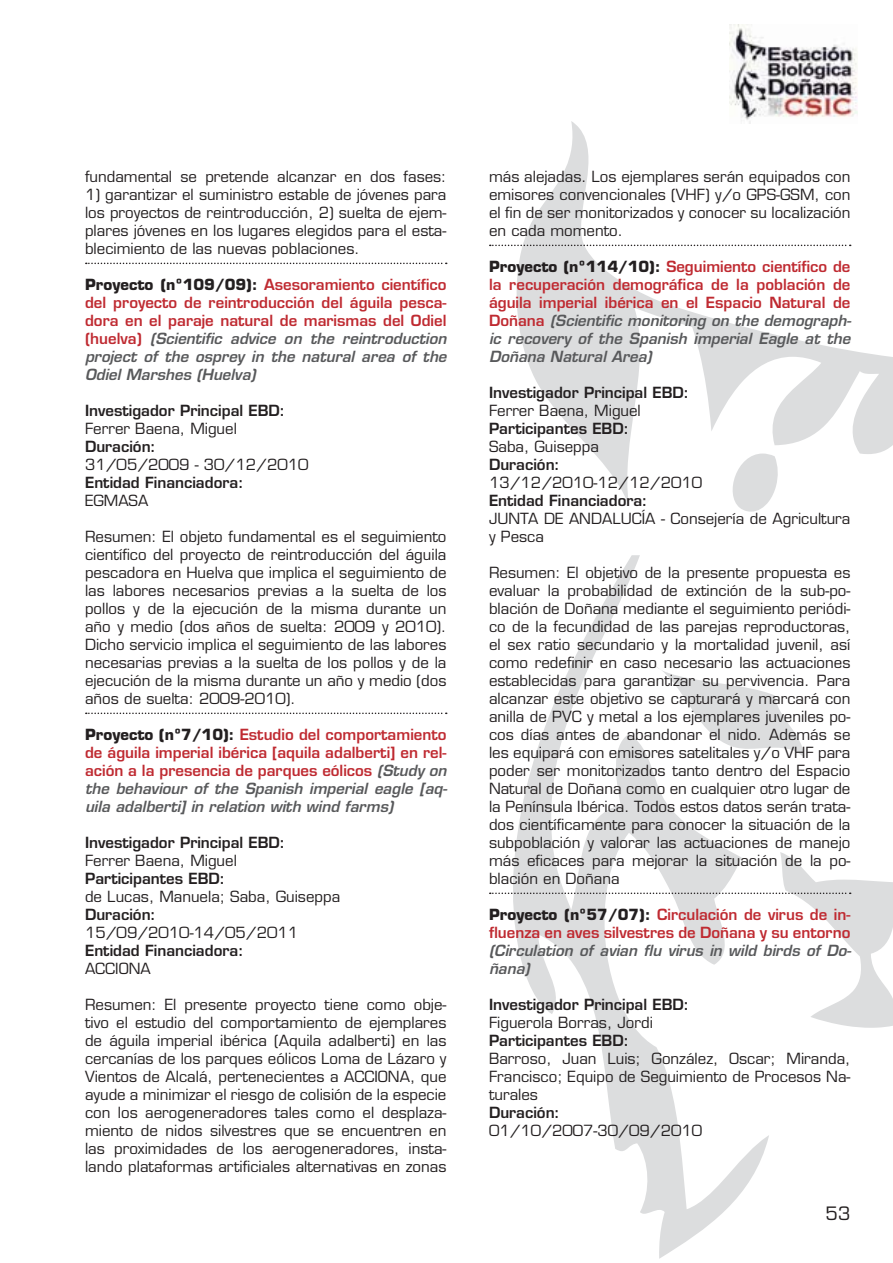
<style>
.page{position:relative;width:893px;height:1263px;background:#fff}
.page>*{position:absolute;margin:0;border:0;box-sizing:border-box;transform-origin:0 0}
.t1{font:18px "Eurostile";color:#231f20}
.t2{font:15px/18px "Eurostile";color:#231f20;text-align:justify}
.t3{font:600 15px/18px "Eurostile";color:#bf2a31;text-align:justify}
.t4{font:600 15px "Eurostile";color:#231f20}
.t5{font:italic 600 15px/18px "Eurostile";color:#58595b}
.s1{font-weight:700;color:#231f20}
.s2{font-style:italic;color:#58595b}
</style>
<div class="page">
<svg style="left:511px;top:121px;width:382px;height:384px"></svg>
<svg style="left:724px;top:454px;width:54px;height:58px"></svg>
<svg style="left:515px;top:555px;width:254px;height:704px"></svg>
<svg style="left:654px;top:665px;width:151px;height:94px"></svg>
<img style="left:730px;top:24px;width:127px;height:100px">
<svg style="left:86px;top:263px;width:361px;height:1px"></svg>
<svg style="left:86px;top:713px;width:361px;height:1px"></svg>
<svg style="left:490px;top:245px;width:361px;height:1px"></svg>
<svg style="left:490px;top:852px;width:403px;height:176px"></svg>
<p class="t2" style="left:85px;top:169px;width:363px">fundamental se pretende alcanzar en dos fases:</p>
<p class="t2" style="left:85px;top:187px;width:363px">1) garantizar el suministro estable de jóvenes para los proyectos de reintroducción, 2) suelta de ejem&shy;plares jóvenes en los lugares elegidos para el esta&shy;blecimiento de las nuevas poblaciones.</p>
<p class="t3" style="left:85px;top:277px;width:363px"><span class="s1">Proyecto (nº109/09):</span> Asesoramiento científico del proyecto de reintroducción del águila pesca&shy;dora en el paraje natural de marismas del Odiel (huelva) <span class="s2">(Scientific advice on the reintroduction project of the osprey in the natural area of the Odiel Marshes (Huelva)</span></p>
<p class="t4" style="left:85px;top:405px;width:202px">Investigador Principal EBD:</p>
<p class="t2" style="left:85px;top:421px;width:153px">Ferrer Baena, Miguel</p>
<p class="t4" style="left:85px;top:441px;width:72px">Duración:</p>
<p class="t2" style="left:85px;top:457px;width:225px">31/05/2009 - 30/12/2010</p>
<p class="t4" style="left:85px;top:477px;width:160px">Entidad Financiadora:</p>
<p class="t2" style="left:85px;top:493px;width:65px">EGMASA</p>
<p class="t2" style="left:85px;top:529px;width:363px">Resumen: El objeto fundamental es el seguimiento científico del proyecto de reintroducción del águila pescadora en Huelva que implica el seguimiento de las labores necesarios previas a la suelta de los pollos y de la ejecución de la misma durante un año y medio (dos años de suelta: 2009 y 2010).<br>Dicho servicio implica el seguimiento de las labores necesarias previas a la suelta de los pollos y de la ejecución de la misma durante un año y medio (dos años de suelta: 2009-2010).</p>
<p class="t3" style="left:85px;top:727px;width:364px"><span class="s1">Proyecto (nº7/10):</span> Estudio del comportamiento de águila imperial ibérica [aquila adalberti] en rel&shy;ación a la presencia de parques eólicos <span class="s2">(Study on the behaviour of the Spanish imperial eagle [aq&shy;uila adalberti] in relation with wind farms)</span></p>
<p class="t4" style="left:85px;top:837px;width:202px">Investigador Principal EBD:</p>
<p class="t2" style="left:85px;top:853px;width:153px">Ferrer Baena, Miguel</p>
<p class="t4" style="left:85px;top:873px;width:141px">Participantes EBD:</p>
<p class="t2" style="left:85px;top:889px;width:257px">de Lucas, Manuela; Saba, Guiseppa</p>
<p class="t4" style="left:85px;top:909px;width:72px">Duración:</p>
<p class="t2" style="left:85px;top:925px;width:215px">15/09/2010-14/05/2011</p>
<p class="t4" style="left:85px;top:945px;width:160px">Entidad Financiadora:</p>
<p class="t2" style="left:85px;top:961px;width:67px">ACCIONA</p>
<p class="t2" style="left:85px;top:997px;width:363px">Resumen: El presente proyecto tiene como obje&shy;tivo el estudio del comportamiento de ejemplares de águila imperial ibérica (Aquila adalberti) en las cercanías de los parques eólicos Loma de Lázaro y Vientos de Alcalá, pertenecientes a ACCIONA, que ayude a minimizar el riesgo de colisión de la especie con los aerogeneradores tales como el desplaza&shy;miento de nidos silvestres que se encuentren en las proximidades de los aerogeneradores, insta&shy;lando plataformas artificiales alternativas en zonas</p>
<p class="t2" style="left:489px;top:169px;width:363px">más alejadas. Los ejemplares serán equipados con emisores convencionales (VHF) y/o GPS-GSM, con el fin de ser monitorizados y conocer su localización en cada momento.</p>
<p class="t3" style="left:489px;top:259px;width:364px"><span class="s1">Proyecto (nº114/10):</span> Seguimiento científico de la recuperación demográfica de la población de águila imperial ibérica en el Espacio Natural de Doñana <span class="s2">(Scientific monitoring on the demograph&shy;ic recovery of the Spanish imperial Eagle at the Doñana Natural Area)</span></p>
<p class="t4" style="left:489px;top:387px;width:202px">Investigador Principal EBD:</p>
<p class="t2" style="left:489px;top:403px;width:153px">Ferrer Baena, Miguel</p>
<p class="t4" style="left:489px;top:423px;width:141px">Participantes EBD:</p>
<p class="t2" style="left:489px;top:439px;width:111px">Saba, Guiseppa</p>
<p class="t4" style="left:489px;top:459px;width:72px">Duración:</p>
<p class="t2" style="left:489px;top:475px;width:215px">13/12/2010-12/12/2010</p>
<p class="t4" style="left:489px;top:495px;width:160px">Entidad Financiadora:</p>
<p class="t2" style="left:489px;top:511px;width:363px">JUNTA DE ANDALUCÍA - Consejería de Agricultura y Pesca</p>
<p class="t2" style="left:489px;top:565px;width:363px">Resumen: El objetivo de la presente propuesta es evaluar la probabilidad de extinción de la sub-po&shy;blación de Doñana mediante el seguimiento periódi&shy;co de la fecundidad de las parejas reproductoras, el sex ratio secundario y la mortalidad juvenil, así como redefinir en caso necesario las actuaciones establecidas para garantizar su pervivencia. Para alcanzar este objetivo se capturará y marcará con anilla de PVC y metal a los ejemplares juveniles po&shy;cos días antes de abandonar el nido. Además se les equipará con emisores satelitales y/o VHF para poder ser monitorizados tanto dentro del Espacio Natural de Doñana como en cualquier otro lugar de la Península Ibérica. Todos estos datos serán trata&shy;dos científicamente para conocer la situación de la subpoblación y valorar las actuaciones de manejo más eficaces para mejorar la situación de la po&shy;blación en Doñana</p>
<p class="t3" style="left:489px;top:907px;width:363px"><span class="s1">Proyecto (nº57/07):</span> Circulación de virus de in&shy;fluenza en aves silvestres de Doñana y su entorno</p>
<p class="t5" style="left:489px;top:943px;width:364px">(Circulation of avian flu virus in wild birds of Do&shy;ñana)</p>
<p class="t4" style="left:489px;top:999px;width:202px">Investigador Principal EBD:</p>
<p class="t2" style="left:489px;top:1015px;width:165px">Figuerola Borras, Jordi</p>
<p class="t4" style="left:489px;top:1035px;width:141px">Participantes EBD:</p>
<p class="t2" style="left:489px;top:1051px;width:363px">Barroso, Juan Luis; González, Oscar; Miranda, Francisco; Equipo de Seguimiento de Procesos Na&shy;turales</p>
<p class="t4" style="left:489px;top:1107px;width:72px">Duración:</p>
<p class="t2" style="left:489px;top:1123px;width:215px">01/10/2007-30/09/2010</p>
<p class="t1" style="left:825px;top:1206px;width:26px">53</p>
</div>
